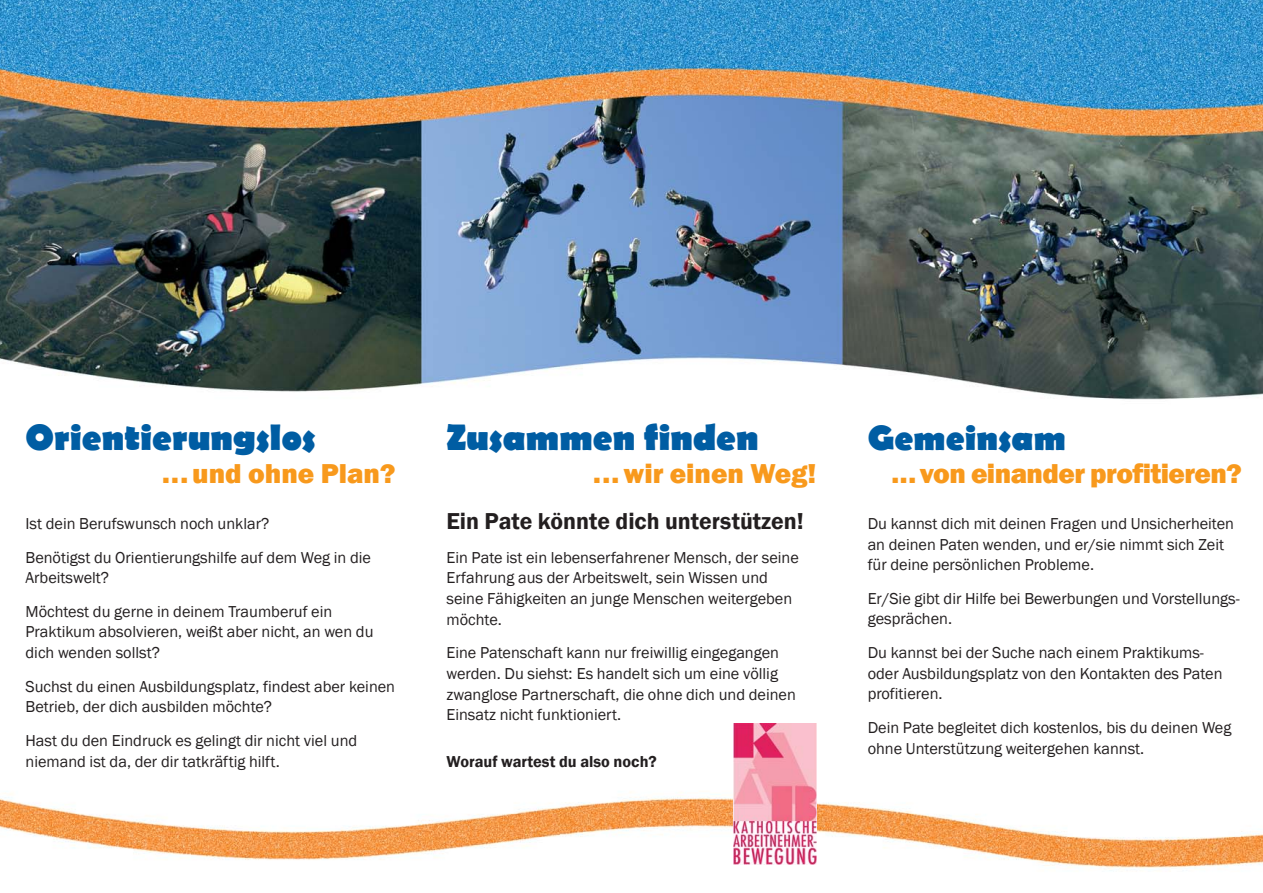
<style>
.page{position:relative;width:1263px;height:893px;background:#fff}
.page>*{position:absolute;margin:0;border:0;box-sizing:border-box;transform-origin:0 0}
.t1{font:700 37.05px "Berlin Sans FB";color:#005da3}
.t2{font:700 35.55px "Berlin Sans FB";color:#005da3}
.t3{font:800 28.05px "Franklin Gothic";color:#f8991c}
.t4{font:800 28.05px "Franklin Gothic";letter-spacing:-.02em;color:#f8991c}
.t5{font:600 23.7px "Franklin Gothic";color:#231f20}
.t6{font:16.35px/20.7px "Franklin Gothic";color:#231f20}
.t7{font:600 16.35px "Franklin Gothic";color:#231f20}
</style>
<div class="page">
<img style="left:0;top:0;width:1263px;height:871px">
<img style="left:733px;top:723px;width:83px;height:142px">
<h1 class="t1" style="left:26px;top:417px;width:292px">Orientierungslos</h1>
<h3 class="t3" style="left:162px;top:457px;width:235px">... und ohne Plan?</h3>
<p class="t6" style="left:26px;top:507px;width:347px;line-height:33.5px">Ist dein Berufswunsch noch unklar?<br>Benötigst du Orientierungshilfe auf dem Weg in die</p>
<p class="t6" style="left:26px;top:561px;width:308px;line-height:33.5px">Arbeitswelt?<br>Möchtest du gerne in deinem Traumberuf ein</p>
<p class="t6" style="left:26px;top:621px;width:349px">Praktikum absolvieren, weißt aber nicht, an wen du dich wenden sollst?</p>
<p class="t6" style="left:26px;top:676px;width:371px">Suchst du einen Ausbildungsplatz, findest aber keinen<br>Betrieb, der dich ausbilden möchte?</p>
<p class="t6" style="left:26px;top:730px;width:333px">Hast du den Eindruck es gelingt dir nicht viel und niemand ist da, der dir tatkräftig hilft.</p>
<h1 class="t1" style="left:446px;top:417px;width:314px">Zusammen finden</h1>
<h3 class="t3" style="left:593px;top:457px;width:224px">... wir einen Weg!</h3>
<h3 class="t5" style="left:446px;top:507px;width:359px">Ein Pate könnte dich unterstützen!</h3>
<p class="t6" style="left:446px;top:546px;width:354px">Ein Pate ist ein lebenserfahrener Mensch, der seine Erfahrung aus der Arbeitswelt, sein Wissen und seine Fähigkeiten an junge Menschen weitergeben möchte.</p>
<p class="t6" style="left:446px;top:642px;width:351px">Eine Patenschaft kann nur freiwillig eingegangen werden. Du siehst: Es handelt sich um eine völlig zwanglose Partnerschaft, die ohne dich und deinen Einsatz nicht funktioniert.</p>
<p class="t7" style="left:446px;top:751px;width:212px">Worauf wartest du also noch?</p>
<h2 class="t2" style="left:868px;top:418px;width:200px">Gemeinsam</h2>
<h3 class="t4" style="left:891px;top:457px;width:352px">... von einander profitieren?</h3>
<p class="t6" style="left:868px;top:513px;width:368px">Du kannst dich mit deinen Fragen und Unsicherheiten an deinen Paten wenden, und er/sie nimmt sich Zeit für deine persönlichen Probleme.</p>
<p class="t6" style="left:868px;top:588px;width:374px">Er/Sie gibt dir Hilfe bei Bewerbungen und Vorstellungs&shy;gesprächen.</p>
<p class="t6" style="left:868px;top:642px;width:356px">Du kannst bei der Suche nach einem Praktikums&shy;oder Ausbildungsplatz von den Kontakten des Paten profitieren.</p>
<p class="t6" style="left:868px;top:717px;width:365px">Dein Pate begleitet dich kostenlos, bis du deinen Weg ohne Unterstützung weitergehen kannst.</p>
</div>
